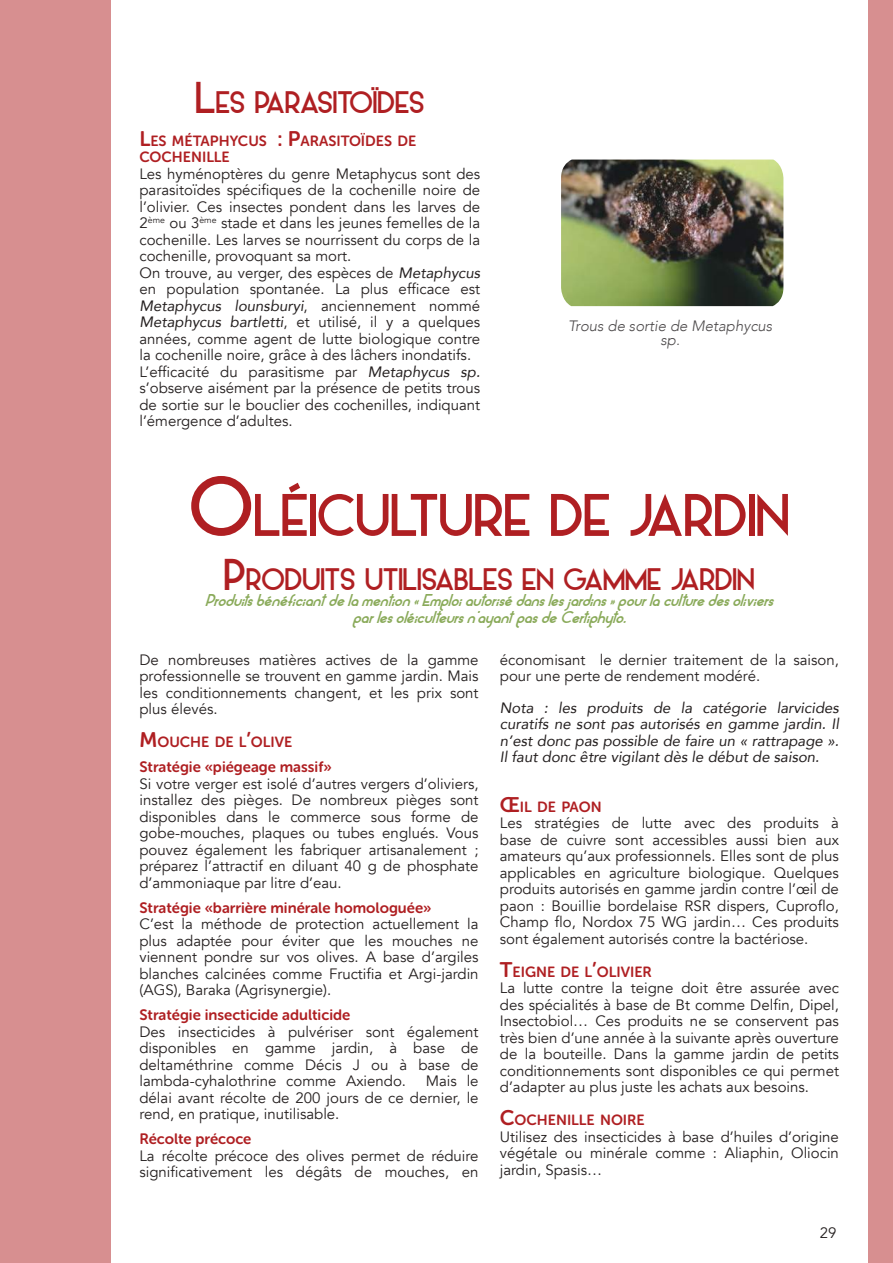
<style>
.page{position:relative;width:893px;height:1263px;background:#fff}
.page>*{position:absolute;margin:0;border:0;box-sizing:border-box;transform-origin:0 0}
.t1{font:52.5px "Alpaca Scarlett Demo";color:#af1f22}
.t2{font:27.3px "Alpaca Scarlett Demo";color:#af1f22}
.t3{font:15px/16.5px "Avenir";color:#241f1f;text-align:justify}
.t4{font:italic 15px/16.5px "Avenir";color:#241f1f;text-align:justify}
.t5{font:italic 15px/16.5px "Alpaca Scarlett Demo";color:#8aaa5a;text-align:center}
.t6{font:15px "Museo Sans Rounded 700";color:#af1f22}
.t7{font:italic 300 15px/13.5px "Avenir";color:#4e4b4c;text-align:center}
.t8{font:14.7px/16.5px "Museo Sans Rounded 700";color:#af1f22}
.s1{font-size:39px}
.s2{font-size:21px}
.s3{font-style:italic}
.s4{font-size:75px}
</style>
<div class="page">
<div style="left:0;top:0;width:111px;height:1263px;background:#d78f90"></div>
<div style="left:868px;top:0;width:25px;height:1263px;background:#d78f90"></div>
<img style="left:561px;top:160px;width:222px;height:146px">
<h2 class="t2" style="left:195px;top:87px;width:231px"><span class="s1">L</span>ES PARASITOÏDES</h2>
<p class="t8" style="left:139px;top:133px;width:278px"><span class="s2">L</span>ES MÉTAPHYCUS <span class="s2">: P</span>ARASITOÏDES DE<br>COCHENILLE</p>
<p class="t3" style="left:139px;top:166px;width:342px;text-align:left">Les hyménoptères du genre Metaphycus sont des parasitoïdes spécifiques de la cochenille noire de l’olivier. Ces insectes pondent dans les larves de 2<sup>ème</sup> ou 3<sup>ème</sup> stade et dans les jeunes femelles de la cochenille. Les larves se nourrissent du corps de la cochenille, provoquant sa mort.<br>On trouve, au verger, des espèces de <span class="s3">Metaphycus </span>en population spontanée. La plus efficace est <span class="s3">Metaphycus lounsburyi</span>, anciennement nommé <span class="s3">Metaphycus bartletti</span>, et utilisé, il y a quelques années, comme agent de lutte biologique contre la cochenille noire, grâce à des lâchers inondatifs.<br>L’efficacité du parasitisme par <span class="s3">Metaphycus sp. </span>s’observe aisément par la présence de petits trous de sortie sur le bouclier des cochenilles, indiquant l’émergence d’adultes.</p>
<p class="t7" style="left:568px;top:319px;width:206px">Trous de sortie de Metaphycus sp.</p>
<h1 class="t1" style="left:189px;top:487px;width:602px"><span class="s4">O</span>LÉICULTURE DE JARDIN</h1>
<h2 class="t2" style="left:224px;top:564px;width:532px"><span class="s1">P</span>RODUITS UTILISABLES EN GAMME JARDIN</h2>
<p class="t5" style="left:205px;top:593px;width:572px">Produits bénéficiant de la mention «Emploiautorisé dans les jardins »pourla culture des oliviers parles oléiculteurs n’ayant pas de Certiphyto.</p>
<p class="t3" style="left:139px;top:651px;width:341px">De nombreuses matières actives de la gamme professionnelle se trouvent en gamme jardin. Mais les conditionnements changent, et les prix sont plus élevés.</p>
<p class="t8" style="left:139px;top:734px;width:154px"><span class="s2">M</span>OUCHE DE L<span class="s2">’</span>OLIVE</p>
<p class="t6" style="left:139px;top:759px;width:194px">Stratégie «piégeage massif»</p>
<p class="t3" style="left:139px;top:775px;width:341px">Si votre verger est isolé d’autres vergers d’oliviers, installez des pièges. De nombreux pièges sont disponibles dans le commerce sous forme de gobe-mouches, plaques ou tubes englués. Vous pouvez également les fabriquer artisanalement ; préparez l’attractif en diluant 40 g de phosphate d’ammoniaque par litre d’eau.</p>
<p class="t6" style="left:139px;top:899px;width:294px">Stratégie «barrière minérale homologuée»</p>
<p class="t3" style="left:139px;top:916px;width:341px">C’est la méthode de protection actuellement la plus adaptée pour éviter que les mouches ne viennent pondre sur vos olives. A base d’argiles blanches calcinées comme Fructifia et Argi-jardin (AGS), Baraka (Agrisynergie).</p>
<p class="t6" style="left:139px;top:1007px;width:212px">Stratégie insecticide adulticide</p>
<p class="t3" style="left:139px;top:1023px;width:341px">Des insecticides à pulvériser sont également disponibles en gamme jardin, à base de deltaméthrine comme Décis J ou à base de lambda-cyhalothrine comme Axiendo.</p>
<p class="t3" style="left:139px;top:1073px;width:341px;text-indent:286px">Mais le délai avant récolte de 200 jours de ce dernier, le rend, en pratique, inutilisable.</p>
<p class="t6" style="left:139px;top:1131px;width:113px">Récolte précoce</p>
<p class="t3" style="left:139px;top:1147px;width:341px">La récolte précoce des olives permet de réduire significativement les dégâts de mouches, en</p>
<p class="t3" style="left:500px;top:651px;width:341px">économisant le dernier traitement de la saison, pour une perte de rendement modéré.</p>
<p class="t4" style="left:500px;top:699px;width:341px">Nota : les produits de la catégorie larvicides curatifs ne sont pas autorisés en gamme jardin. Il n’est donc pas possible de faire un « rattrapage ».<br>Il faut donc être vigilant dès le début de saison.</p>
<p class="t8" style="left:500px;top:798px;width:103px"><span class="s2">Œ</span>IL DE PAON</p>
<p class="t3" style="left:500px;top:815px;width:341px">Les stratégies de lutte avec des produits à base de cuivre sont accessibles aussi bien aux amateurs qu’aux professionnels. Elles sont de plus applicables en agriculture biologique. Quelques produits autorisés en gamme jardin contre l’œil de paon : Bouillie bordelaise RSR dispers, Cuproflo, Champ flo, Nordox 75 WG jardin… Ces produits sont également autorisés contre la bactériose.</p>
<p class="t8" style="left:500px;top:963px;width:153px"><span class="s2">T</span>EIGNE DE L<span class="s2">’</span>OLIVIER</p>
<p class="t3" style="left:500px;top:980px;width:341px">La lutte contre la teigne doit être assurée avec des spécialités à base de Bt comme Delfin, Dipel, Insectobiol… Ces produits ne se conservent pas très bien d’une année à la suivante après ouverture de la bouteille. Dans la gamme jardin de petits conditionnements sont disponibles ce qui permet d’adapter au plus juste les achats aux besoins.</p>
<p class="t8" style="left:500px;top:1112px;width:146px"><span class="s2">C</span>OCHENILLE NOIRE</p>
<p class="t3" style="left:500px;top:1128px;width:341px">Utilisez des insecticides à base d’huiles d’origine végétale ou minérale comme : Aliaphin, Oliocin jardin, Spasis…</p>
<p class="t3" style="left:820px;top:1225px;width:18px">29</p>
</div>
